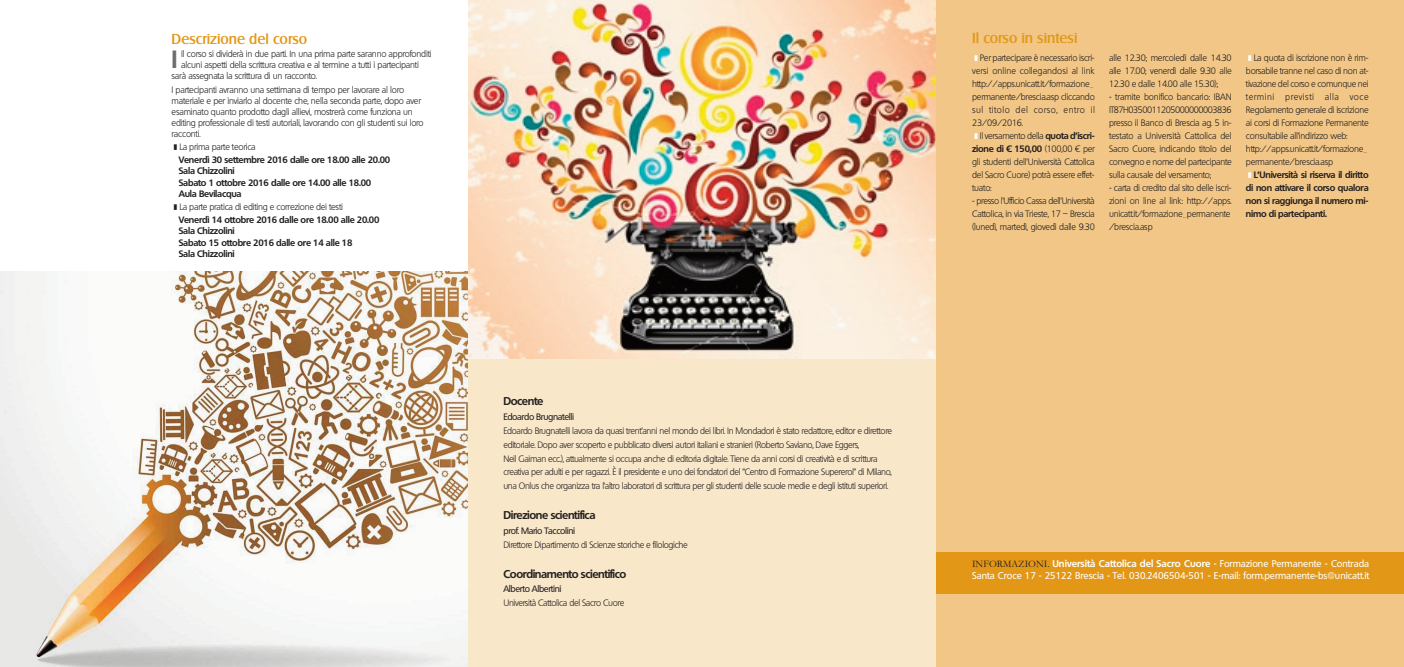
<style>
.page{position:relative;width:1404px;height:667px;background:#fff}
.page>*{position:absolute;margin:0;border:0;box-sizing:border-box;transform-origin:0 0}
.t1{font:700 24.2px "Quebec";color:#6c6d70}
.t2{font:500 14px "Salzburg";color:#e39716}
.t3{font:700 11px "Quebec";letter-spacing:-.04em;color:#231f20}
.t4{font:500 9.5px/12px "Quebec";color:#fff}
.t5{font:300 9px/13px "Quebec";letter-spacing:-.025em;color:#231f20}
.t6{font:700 9px/12.4px "Quebec";letter-spacing:-.025em;color:#231f20}
.t7{font:500 9px "Quebec";letter-spacing:-.04em;color:#231f20}
.s1{font-family:"MS Gothic";font-weight:400;font-size:8px}
.s2{font-weight:300}
.s3{font-family:"MS Gothic";font-weight:400;font-size:8px;color:#fff}
.s4{font-weight:700}
.s5{font-family:"Garamond";font-weight:400;font-size:10px;color:#231f20}
</style>
<div class="page">
<div style="left:468px;top:299px;width:467px;height:367px;background:#f9e7c9"></div>
<img style="left:468px;top:0;width:467px;height:358px">
<div style="left:935px;top:0;width:468px;height:666px;background:#f1c686"></div>
<div style="left:935px;top:551px;width:468px;height:42px;background:#e39716"></div>
<img style="left:0;top:271px;width:468px;height:395px">
<h2 class="t2" style="left:171px;top:30px;width:137px">Descrizione del corso</h2>
<h1 class="t1" style="left:171px;top:44px;width:8px">I</h1>
<p class="t5" style="left:181px;top:48px;width:252px">Il corso si dividerà in due parti. In una prima parte saranno approfonditi</p>
<p class="t5" style="left:181px;top:59px;width:239px">alcuni aspetti della scrittura creativa e al termine a tutti i partecipanti</p>
<p class="t5" style="left:171px;top:70px;width:147px">sarà assegnata la scrittura di un racconto.</p>
<p class="t5" style="left:171px;top:84px;width:254px;line-height:11px">I partecipanti avranno una settimana di tempo per lavorare al loro materiale e per inviarlo al docente che, nella seconda parte, dopo aver esaminato quanto prodotto dagli allievi, mostrerà come funziona un editing professionale di testi autoriali, lavorando con gli studenti sui loro racconti.</p>
<p class="t6" style="left:179px;top:141px;width:213px;text-indent:-7px"><span class="s1">❚</span><span class="s2">La prima parte teorica<br></span>Venerdì 30 settembre 2016 dalle ore 18.00 alle 20.00</p>
<p class="t6" style="left:179px;top:164px;width:194px">Sala Chizzolini<br>Sabato 1 ottobre 2016 dalle ore 14.00 alle 18.00</p>
<p class="t6" style="left:179px;top:187px;width:64px">Aula Bevilacqua</p>
<p class="t5" style="left:171px;top:200px;width:173px"><span class="s1">❚</span>La parte pratica di editing e correzione dei testi</p>
<p class="t6" style="left:179px;top:213px;width:202px">Venerdì 14 ottobre 2016 dalle ore 18.00 alle 20.00</p>
<p class="t6" style="left:179px;top:224px;width:175px">Sala Chizzolini<br>Sabato 15 ottobre 2016 dalle ore 14 alle 18</p>
<p class="t6" style="left:179px;top:247px;width:57px">Sala Chizzolini</p>
<p class="t3" style="left:503px;top:394px;width:42px">Docente</p>
<p class="t7" style="left:503px;top:410px;width:72px">Edoardo Brugnatelli</p>
<p class="t5" style="left:503px;top:423px;width:390px;line-height:13.8px">Edoardo Brugnatelli lavora da quasi trent’anni nel mondo dei libri. In Mondadori è stato redattore, editor e direttore editoriale. Dopo aver scoperto e pubblicato diversi autori italiani e stranieri (Roberto Saviano, Dave Eggers,<br>Neil Gaiman ecc.), attualmente si occupa anche di editoria digitale. Tiene da anni corsi di creatività e di scrittura creativa per adulti e per ragazzi. È il presidente e uno dei fondatori del "Centro di Formazione Supereroi" di Milano, una Onlus che organizza tra l’altro laboratori di scrittura per gli studenti delle scuole medie e degli istituti superiori.</p>
<p class="t3" style="left:503px;top:507px;width:93px">Direzione scientifica</p>
<p class="t7" style="left:503px;top:524px;width:73px">prof. Mario Taccolini</p>
<p class="t5" style="left:503px;top:537px;width:186px">Direttore Dipartimento di Scienze storiche e filologiche</p>
<p class="t3" style="left:503px;top:566px;width:124px">Coordinamento scientifico</p>
<p class="t7" style="left:503px;top:582px;width:60px">Alberto Albertini</p>
<p class="t5" style="left:503px;top:595px;width:122px">Università Cattolica del Sacro Cuore</p>
<h2 class="t2" style="left:972px;top:30px;width:107px">Il corso in sintesi</h2>
<p class="t5" style="left:972px;top:51px;width:124px"><span class="s3">❚</span>Per partecipare è necessario iscri&shy;versi online collegandosi al link http://apps.unicatt.it/formazione_ permanente/brescia.asp cliccando sul titolo del corso, entro il<br>23/09/2016.<br><span class="s3">❚</span>Il versamento della <span class="s4">quota d’iscri&shy;zione di € 150,00</span> (100,00 € per gli studenti dell’Università Cattolica del Sacro Cuore) potrà essere effet&shy;tuato:</p>
<p class="t5" style="left:972px;top:194px;width:124px;text-align:justify">- presso l’Ufficio Cassa dell’Università Cattolica, in via Trieste, 17 – Brescia (lunedì, martedì, giovedì dalle 9.30</p>
<p class="t5" style="left:1108px;top:51px;width:124px;text-align:justify">alle 12.30; mercoledì dalle 14.30 alle 17.00; venerdì dalle 9.30 alle 12.30 e dalle 14.00 alle 15.30);</p>
<p class="t5" style="left:1108px;top:90px;width:124px;text-align:justify">- tramite bonifico bancario: IBAN IT87H0350011205000000003836 presso il Banco di Brescia ag. 5 in&shy;testato a Università Cattolica del Sacro Cuore, indicando titolo del convegno e nome del partecipante sulla causale del versamento;</p>
<p class="t5" style="left:1108px;top:181px;width:124px">- carta di credito dal sito delle iscri&shy;zioni on line al link: http://apps. unicatt.it/formazione_permanente /brescia.asp</p>
<p class="t5" style="left:1245px;top:51px;width:124px"><span class="s3">❚</span>La quota di iscrizione non è rim&shy;borsabile tranne nel caso di non at&shy;tivazione del corso e comunque nei termini previsti alla voce<br>Regolamento generale di iscrizione ai corsi di Formazione Permanente consultabile all’indirizzo web: http://apps.unicatt.it/formazione_ permanente/brescia.asp <span class="s3">❚</span><span class="s4">L’Università si riserva il diritto di non attivare il corso qualora non si raggiunga il numero mi&shy;nimo di partecipanti.</span></p>
<p class="t4" style="left:972px;top:556px;width:398px"><span class="s5">INFORMAZIONI.</span> <span class="s4">Università Cattolica del Sacro Cuore</span> - Formazione Permanente - Contrada<br>Santa Croce 17 - 25122 Brescia - Tel. 030.2406504-501 - E-mail: form.permanente-bs@unicatt.it</p>
</div>
